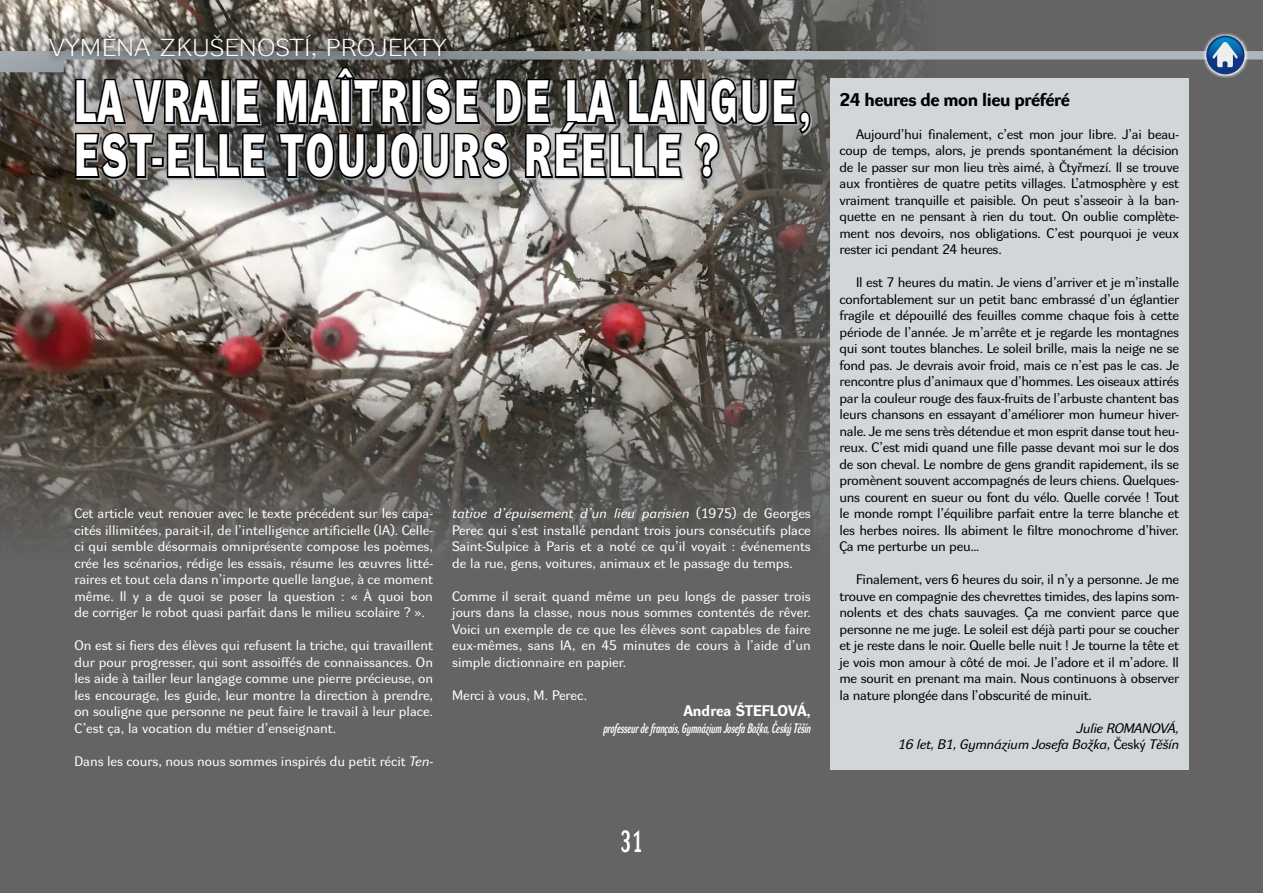
<style>
.page{position:relative;width:1263px;height:893px;background:#646464}
.page>*{position:absolute;margin:0;border:0;box-sizing:border-box;transform-origin:0 0}
.t1{font:700 58.5px/54px "Dyna Grotesk DXE";letter-spacing:.095em;color:#fff;scale:.61 1}
.t2{font:30px "Dyna Grotesk DXC";color:#fff}
.t3{font:24px "Dyna Grotesk LXE";letter-spacing:.015em;color:#fff}
.t4{font:700 18px "Dyna Grotesk RE";letter-spacing:-.02em;color:#000}
.t5{font:700 15px "Dyna Grotesk RE";color:#fff}
.t6{font:13.5px/16.5px "Dyna Grotesk RE";letter-spacing:-.02em;color:#000;text-align:justify}
.t7{font:13.5px/16.5px "Dyna Grotesk RE";color:#fff;text-align:justify}
.t8{font:italic 13.5px/16.5px "Dyna Grotesk RE";letter-spacing:-.02em;color:#000;text-align:right}
.t9{font:italic 13.5px "Dyna Grotesk DXC";color:#fff}
.s1{font-style:italic}
.s2{font-style:normal}
</style>
<div class="page">
<img style="left:0;top:0;width:906px;height:549px">
<svg style="left:1213px;top:33px;width:26px;height:4px"></svg>
<div style="left:1206px;top:36px;width:38px;height:38px;background:#103683;border-radius:50%"></div>
<div style="left:830px;top:79px;width:358px;height:691px;background:#d0d6da"></div>
<svg style="left:0;top:0;width:811px;height:218px;background:#89857e"></svg>
<svg style="left:41px;top:26px;width:414px;height:11px;background:#6e6a61"></svg>
<svg style="left:0;top:37px;width:1263px;height:143px"></svg>
<h3 class="t3" style="left:49px;top:34px;width:399px">VÝMĚNA ZKUŠENOSTÍ, PROJEKTY</h3>
<h1 class="t1" style="left:74px;top:80px;width:1209px">LA VRAIE MAÎTRISE DE LA LANGUE,<br>EST-ELLE TOUJOURS RÉELLE ?</h1>
<p class="t7" style="left:74px;top:507px;width:360px">Cet article veut renouer avec le texte précédent sur les capa&shy;cités illimitées, parait-il, de l’intelligence artificielle (IA). Celle&shy;ci qui semble désormais omniprésente compose les poèmes, crée les scénarios, rédige les essais, résume les œuvres litté&shy;raires et tout cela dans n’importe quelle langue, à ce moment même. Il y a de quoi se poser la question : « À quoi bon de corriger le robot quasi parfait dans le milieu scolaire ? ».</p>
<p class="t7" style="left:74px;top:639px;width:360px">On est si fiers des élèves qui refusent la triche, qui travaillent dur pour progresser, qui sont assoiffés de connaissances. On les aide à tailler leur langage comme une pierre précieuse, on les encourage, les guide, leur montre la direction à prendre, on souligne que personne ne peut faire le travail à leur place.<br>C’est ça, la vocation du métier d’enseignant.</p>
<p class="t7" style="left:74px;top:754px;width:360px">Dans les cours, nous nous sommes inspirés du petit récit <span class="s1">Ten-</span></p>
<p class="t7" style="left:452px;top:507px;width:360px"><span class="s1">tative d’épuisement d’un lieu parisien</span> (1975) de Georges Perec qui s’est installé pendant trois jours consécutifs place Saint-Sulpice à Paris et a noté ce qu’il voyait : événements de la rue, gens, voitures, animaux et le passage du temps.</p>
<p class="t7" style="left:452px;top:589px;width:360px">Comme il serait quand même un peu longs de passer trois jours dans la classe, nous nous sommes contentés de rêver.<br>Voici un exemple de ce que les élèves sont capables de faire eux-mêmes, sans IA, en 45 minutes de cours à l’aide d’un simple dictionnaire en papier.</p>
<p class="t7" style="left:452px;top:688px;width:136px">Merci à vous, M. Perec.</p>
<p class="t5" style="left:684px;top:702px;width:128px">Andrea ŠTEFLOVÁ,</p>
<p class="t9" style="left:603px;top:720px;width:209px">professeur de français, Gymnázium Josefa Božka, Český Těšín</p>
<h2 class="t2" style="left:621px;top:824px;width:23px">31</h2>
<h3 class="t4" style="left:839px;top:89px;width:232px">24 heures de mon lieu préféré</h3>
<p class="t6" style="left:839px;top:127px;width:341px;text-indent:16px">Aujourd’hui finalement, c’est mon jour libre. J’ai beau&shy;coup de temps, alors, je prends spontanément la décision de le passer sur mon lieu très aimé, à Čtyřmezí. Il se trouve aux frontières de quatre petits villages. L’atmosphère y est vraiment tranquille et paisible. On peut s’asseoir à la ban&shy;quette en ne pensant à rien du tout. On oublie complète&shy;ment nos devoirs, nos obligations. C’est pourquoi je veux rester ici pendant 24 heures.</p>
<p class="t6" style="left:839px;top:276px;width:341px;text-indent:16px">Il est 7 heures du matin. Je viens d’arriver et je m’installe confortablement sur un petit banc embrassé d’un églantier fragile et dépouillé des feuilles comme chaque fois à cette période de l’année. Je m’arrête et je regarde les montagnes qui sont toutes blanches. Le soleil brille, mais la neige ne se fond pas. Je devrais avoir froid, mais ce n’est pas le cas. Je rencontre plus d’animaux que d’hommes. Les oiseaux attirés par la couleur rouge des faux-fruits de l’arbuste chantent bas leurs chansons en essayant d’améliorer mon humeur hiver&shy;nale. Je me sens très détendue et mon esprit danse tout heu&shy;reux. C’est midi quand une fille passe devant moi sur le dos de son cheval. Le nombre de gens grandit rapidement, ils se promènent souvent accompagnés de leurs chiens. Quelques&shy;uns courent en sueur ou font du vélo. Quelle corvée ! Tout le monde rompt l’équilibre parfait entre la terre blanche et les herbes noires. Ils abiment le filtre monochrome d’hiver.<br>Ça me perturbe un peu…</p>
<p class="t6" style="left:839px;top:573px;width:341px;text-indent:16px">Finalement, vers 6 heures du soir, il n’y a personne. Je me trouve en compagnie des chevrettes timides, des lapins som&shy;nolents et des chats sauvages. Ça me convient parce que personne ne me juge. Le soleil est déjà parti pour se coucher et je reste dans le noir. Quelle belle nuit ! Je tourne la tête et je vois mon amour à côté de moi. Je l’adore et il m’adore. Il me sourit en prenant ma main. Nous continuons à observer la nature plongée dans l’obscurité de minuit.</p>
<p class="t8" style="left:898px;top:721px;width:283px">Julie ROMANOVÁ,<br>16 let, B1, Gymnázium Josefa Božka, <span class="s2">Český</span> Těšín</p>
</div>
